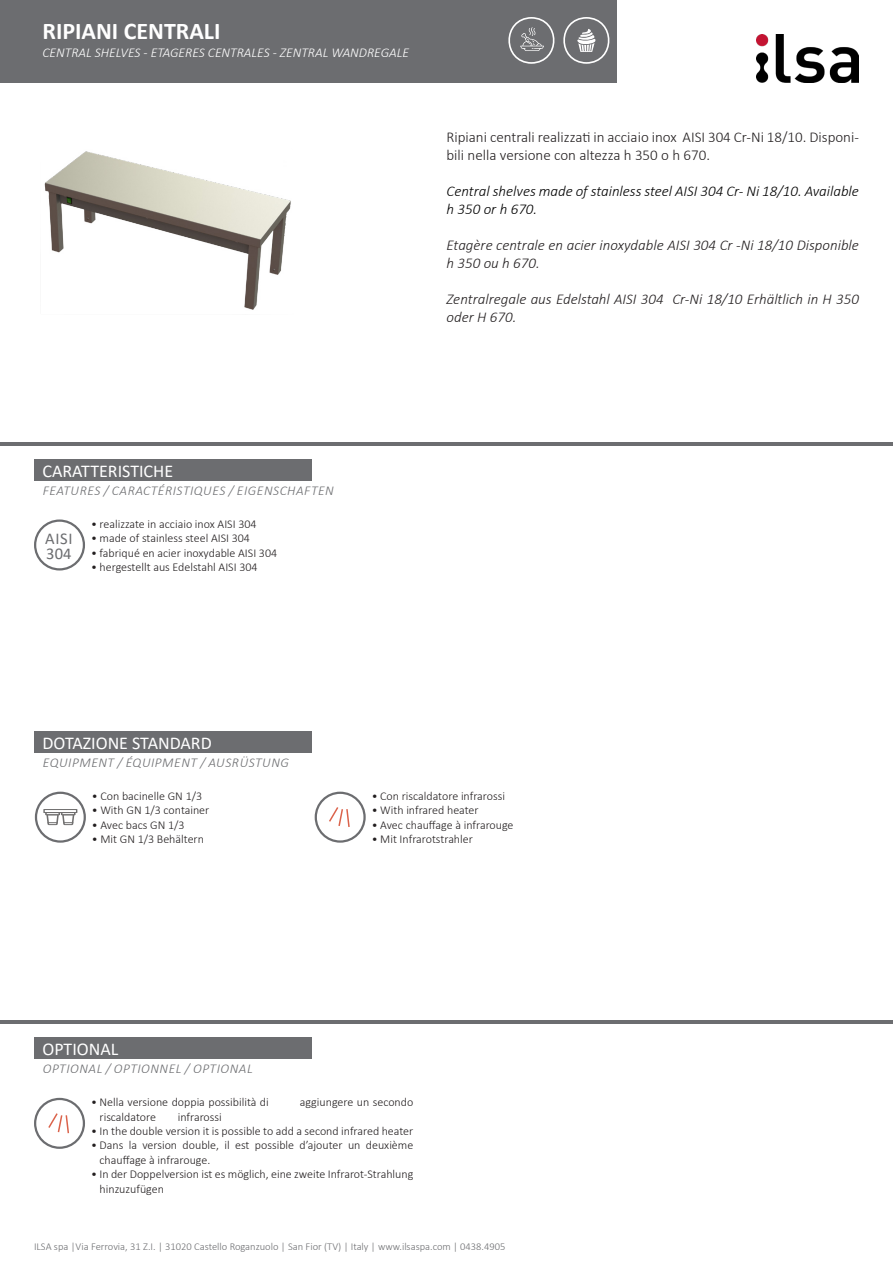
<style>
.page{position:relative;width:893px;height:1263px;background:#fff}
.page>*{position:absolute;margin:0;border:0;box-sizing:border-box;transform-origin:0 0}
.t1{font:700 24px "Calibri";color:#fff}
.t2{font:18px "Calibri";color:#fff}
.t3{font:16.5px "Calibri";letter-spacing:.04em;color:#6c6d70}
.t4{font:italic 300 15px/18px "Calibri";color:#231f20}
.t5{font:300 15px/18px "Calibri";color:#231f20}
.t6{font:italic 300 15px/18px "Calibri";color:#000}
.t7{font:italic 300 13.5px "Calibri";letter-spacing:.04em;color:#6c6d70}
.t8{font:italic 300 13.5px "Calibri";color:#fff}
.t9{font:300 12px/14.4px "Calibri";color:#231f20}
.t10{font:300 10.5px "Calibri";color:#6c6d70}
</style>
<div class="page">
<div style="left:35px;top:792px;width:51px;height:51px;border:2px solid #6c6d70;border-radius:50%"></div>
<svg style="left:43px;top:809px;width:34px;height:4px"></svg>
<svg style="left:45px;top:812px;width:31px;height:13px"></svg>
<div style="left:315px;top:792px;width:51px;height:51px;border:2px solid #6c6d70;border-radius:50%"></div>
<svg style="left:329px;top:807px;width:21px;height:20px"></svg>
<div style="left:34px;top:1098px;width:51px;height:51px;border:2px solid #6c6d70;border-radius:50%"></div>
<svg style="left:48px;top:1113px;width:21px;height:21px"></svg>
<div style="left:0;top:0;width:617px;height:83px;background:#6c6d70"></div>
<img style="left:44px;top:151px;width:247px;height:159px">
<hr style="left:0;top:442px;width:893px;height:4px;background:#6c6d70">
<div style="left:34px;top:459px;width:278px;height:21px;background:#6c6d70"></div>
<div style="left:34px;top:731px;width:278px;height:22px;background:#6c6d70"></div>
<div style="left:34px;top:1037px;width:278px;height:22px;background:#6c6d70"></div>
<hr style="left:0;top:1020px;width:893px;height:4px;background:#6c6d70">
<img style="left:757px;top:34px;width:102px;height:49px">
<svg style="left:508px;top:17px;width:102px;height:47px"></svg>
<div style="left:34px;top:519px;width:51px;height:51px;border:2px solid #6c6d70;border-radius:50%"></div>
<h1 class="t1" style="left:43px;top:14px;width:180px">RIPIANI CENTRALI</h1>
<p class="t8" style="left:43px;top:44px;width:368px">CENTRAL SHELVES - ETAGERES CENTRALES - ZENTRAL WANDREGALE</p>
<p class="t5" style="left:446px;top:128px;width:414px">Ripiani centrali realizzati in acciaio inox AISI 304 Cr-Ni 18/10. Disponi&shy;bili nella versione con altezza h 350 o h 670.</p>
<p class="t6" style="left:446px;top:182px;width:414px">Central shelves made of stainless steel AISI 304 Cr- Ni 18/10. Available h 350 or h 670.</p>
<p class="t4" style="left:446px;top:236px;width:414px">Etagère centrale en acier inoxydable AISI 304 Cr -Ni 18/10 Disponible h 350 ou h 670.</p>
<p class="t4" style="left:446px;top:290px;width:414px">Zentralregale aus Edelstahl AISI 304 Cr-Ni 18/10 Erhältlich in H 350 oder H 670.</p>
<h2 class="t2" style="left:43px;top:458px;width:132px">CARATTERISTICHE</h2>
<p class="t7" style="left:43px;top:482px;width:293px">FEATURES / CARACTÉRISTIQUES / EIGENSCHAFTEN</p>
<p class="t3" style="left:45px;top:527px;width:29px">AISI</p>
<p class="t3" style="left:46px;top:542px;width:27px">304</p>
<p class="t9" style="left:91px;top:516px;width:167px">• realizzate in acciaio inox AISI 304</p>
<p class="t9" style="left:91px;top:531px;width:160px">• made of stainless steel AISI 304</p>
<p class="t9" style="left:91px;top:545px;width:188px">• fabriqué en acier inoxydable AISI 304</p>
<p class="t9" style="left:91px;top:560px;width:168px">• hergestellt aus Edelstahl AISI 304</p>
<h2 class="t2" style="left:43px;top:730px;width:171px">DOTAZIONE STANDARD</h2>
<p class="t7" style="left:43px;top:754px;width:248px">EQUIPMENT / ÉQUIPMENT / AUSRÜSTUNG</p>
<p class="t9" style="left:92px;top:789px;width:112px">• Con bacinelle GN 1/3</p>
<p class="t9" style="left:92px;top:803px;width:119px">• With GN 1/3 container</p>
<p class="t9" style="left:92px;top:817px;width:94px">• Avec bacs GN 1/3</p>
<p class="t9" style="left:92px;top:832px;width:114px">• Mit GN 1/3 Behältern</p>
<h2 class="t2" style="left:43px;top:1036px;width:77px">OPTIONAL</h2>
<p class="t7" style="left:43px;top:1060px;width:211px">OPTIONAL / OPTIONNEL / OPTIONAL</p>
<p class="t9" style="left:372px;top:789px;width:135px">• Con riscaldatore infrarossi</p>
<p class="t9" style="left:372px;top:803px;width:109px">• With infrared heater</p>
<p class="t9" style="left:372px;top:817px;width:143px">• Avec chauffage à infrarouge</p>
<p class="t9" style="left:372px;top:832px;width:103px">• Mit Infrarotstrahler</p>
<p class="t9" style="left:91px;top:1095px;width:179px">• Nella versione doppia possibilità di</p>
<p class="t9" style="left:300px;top:1095px;width:115px">aggiungere un secondo</p>
<p class="t9" style="left:100px;top:1109px;width:58px">riscaldatore</p>
<p class="t9" style="left:178px;top:1109px;width:46px">infrarossi</p>
<p class="t9" style="left:91px;top:1124px;width:324px">• In the double version it is possible to add a second infrared heater</p>
<p class="t9" style="left:100px;top:1138px;width:315px;text-indent:-9px">• Dans la version double, il est possible d’ajouter un deuxième chauffage à infrarouge.</p>
<p class="t9" style="left:100px;top:1167px;width:315px;text-indent:-9px">• In der Doppelversion ist es möglich, eine zweite Infrarot-Strahlung hinzuzufügen</p>
<p class="t10" style="left:34px;top:1239px;width:473px">ILSA spa |Via Ferrovia, 31 Z.I. | 31020 Castello Roganzuolo | San Fior (TV) | Italy | www.ilsaspa.com | 0438.4905</p>
</div>
